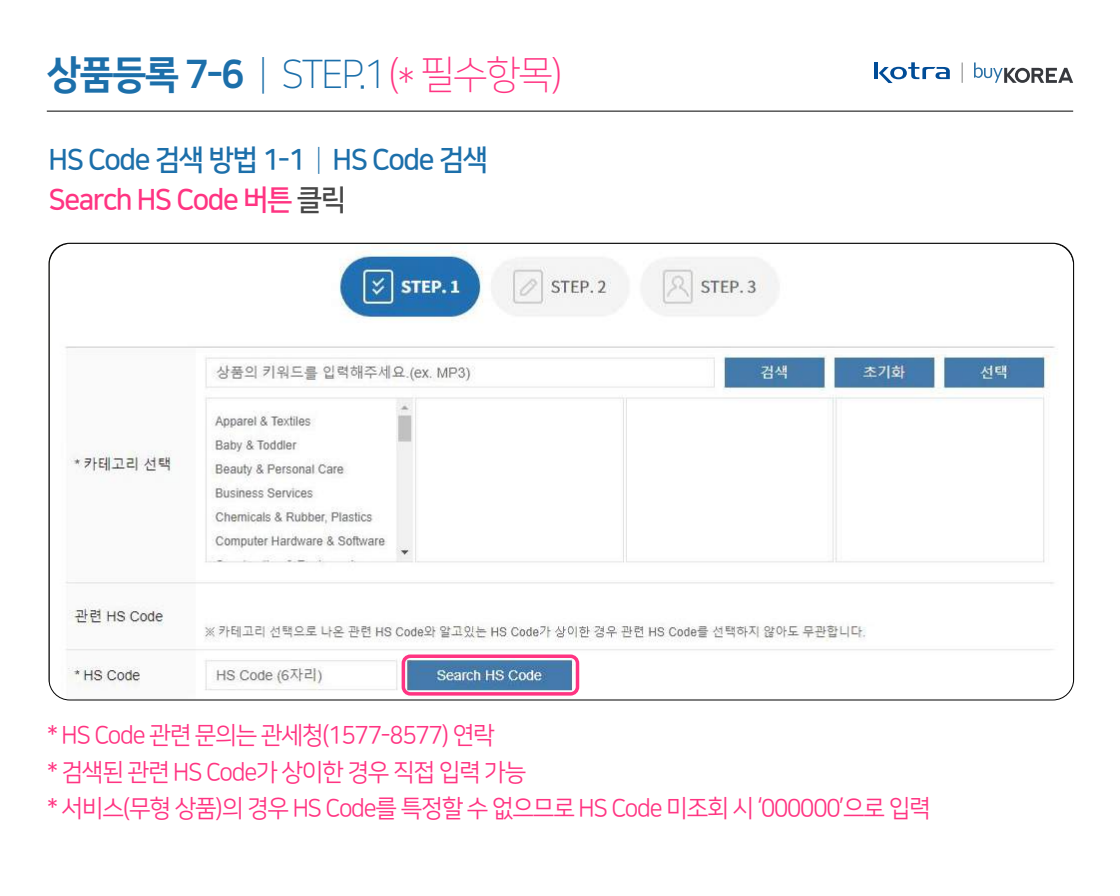
<style>
.page{position:relative;width:1120px;height:896px;background:#fff}
.page>*{position:absolute;margin:0;border:0;box-sizing:border-box;transform-origin:0 0}
.t1{font:39.2px "Nanum Square OTFEB";color:#1c6faa}
.t2{font:28.88px/40.2px "Nanum Square OTFB";letter-spacing:-.05em;color:#1c6faa}
.t3{font:24.5px/36.8px "Nanum Square OTFR";letter-spacing:-.05em;color:#ff3482}
.s1{font-family:"Nanum Square OTFL"}
.s2{font-family:"Nanum Square OTFL";color:#ff3482}
.s3{color:#ff3482}
.s4{color:#474747}
</style>
<div class="page">
<svg style="left:49px;top:243px;width:1025px;height:457px"></svg>
<div style="left:402px;top:654px;width:177px;height:42px;border:4px solid #ff3482;border-radius:7px"></div>
<hr style="left:47px;top:111px;width:1026px;height:1px;background:#000">
<svg style="left:974px;top:62px;width:99px;height:21px"></svg>
<svg style="left:879px;top:62px;width:71px;height:21px"></svg>
<hr style="left:875px;top:62px;width:3px;height:17px;background:#004c97">
<svg style="left:962px;top:63px;width:1px;height:20px"></svg>
<h1 class="t1" style="left:47px;top:53px;width:517px">상품등록 7-6 <span class="s1">| STEP.1</span><span class="s2">(* 필수항목)</span></h1>
<p class="t2" style="left:49px;top:140px;width:441px">HS Code 검색 방법 1-1 <span class="s1">|</span> HS Code 검색<br><span class="s3">Search HS Code 버튼</span> <span class="s4">클릭</span></p>
<p class="t3" style="left:47px;top:717px;width:885px">* HS Code 관련 문의는 관세청(1577-8577) 연락<br>* 검색된 관련 HS Code가 상이한 경우 직접 입력 가능<br>* 서비스(무형 상품)의 경우 HS Code를 특정할 수 없으므로 HS Code 미조회 시 ‘000000’으로 입력</p>
</div>
